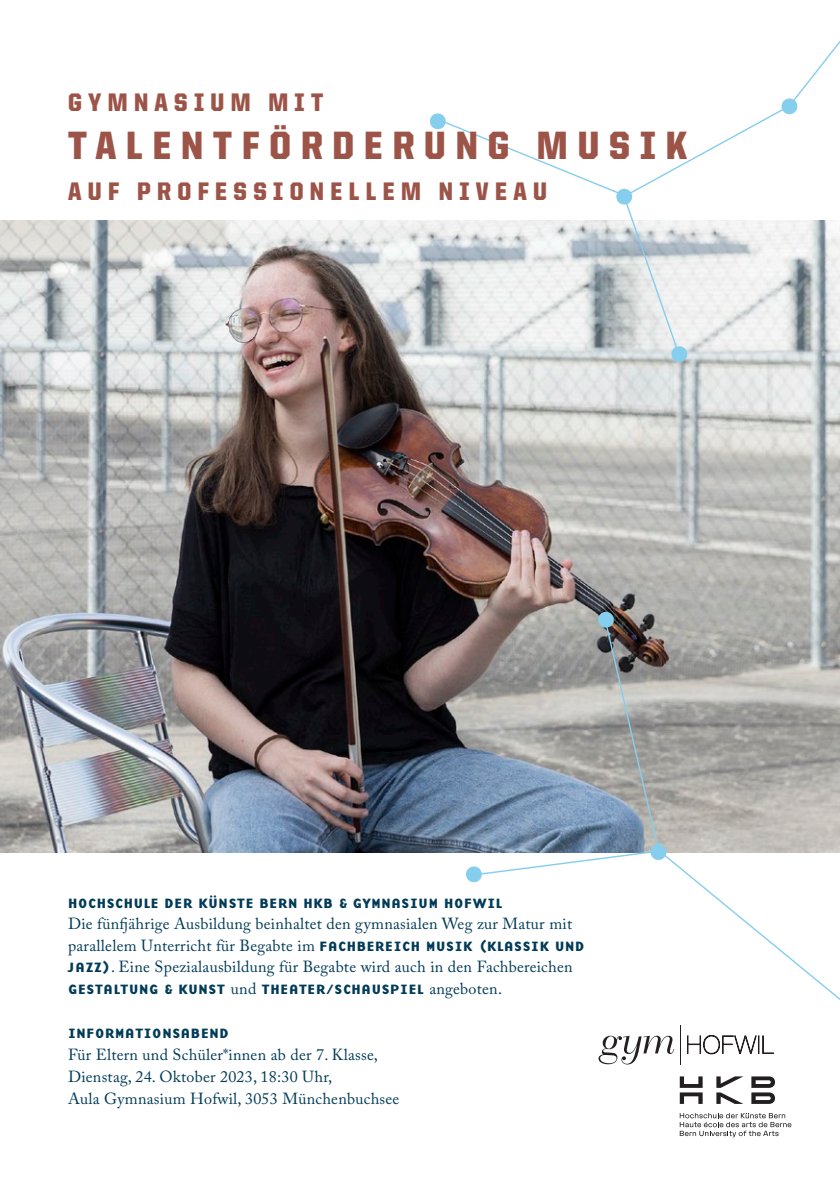
<style>
.page{position:relative;width:840px;height:1191px;background:#fff}
.page>*{position:absolute;margin:0;border:0;box-sizing:border-box;transform-origin:0 0}
.Titel{font:900 39.6px "United Sans Semi Cond";letter-spacing:.25em;color:#9d5448}
.Titel-2{font:900 25.4px "United Sans Semi Cond";letter-spacing:.25em;color:#9d5448}
.Titel_Lauftext{font:16px/21.2px "Adobe Caslon Pro";letter-spacing:.015em;color:#003b57}
.Titel_Lauftext-2{font:700 14px "Base Nine";letter-spacing:.05em;color:#003b57}
.s1{font-family:"Base Nine";font-weight:700;font-size:14px}
.s2{font-family:"Adobe Caslon Pro";font-weight:400;font-size:16px}
</style>
<div class="page">
<img style="left:0;top:220px;width:839px;height:632px">
<svg style="left:428px;top:42px;width:411px;height:321px"></svg>
<svg style="left:464px;top:611px;width:203px;height:272px;background:#9ca3a9"></svg>
<svg style="left:657px;top:849px;width:182px;height:255px"></svg>
<svg style="left:598px;top:1035px;width:75px;height:29px"></svg>
<svg style="left:686px;top:1034px;width:87px;height:20px"></svg>
<hr style="left:679px;top:1025px;width:1px;height:39px;background:#231f20">
<svg style="left:679px;top:1076px;width:23px;height:28px"></svg>
<svg style="left:751px;top:1076px;width:23px;height:28px"></svg>
<svg style="left:716px;top:1076px;width:27px;height:28px"></svg>
<svg style="left:679px;top:1113px;width:112px;height:24px"></svg>
<p class="Titel-2" style="left:68px;top:89px;width:256px">GYMNASIUM MIT</p>
<p class="Titel" style="left:68px;top:124px;width:620px">TALENTFÖRDERUNG MUSIK</p>
<p class="Titel-2" style="left:68px;top:178px;width:480px">AUF PROFESSIONELLEM NIVEAU</p>
<p class="Titel_Lauftext-2" style="left:68px;top:892px;width:435px">HOCHSCHULE DER KÜNSTE BERN HKB &amp; GYMNASIUM HOFWIL</p>
<p class="Titel_Lauftext" style="left:68px;top:913px;width:505px">Die fünfjährige Ausbildung beinhaltet den gymnasialen Weg zur Matur mit</p>
<p class="Titel_Lauftext" style="left:68px;top:934px;width:517px">parallelem Unterricht für Begabte im <span class="s1">FACHBEREICH MUSIK (KLASSIK UND<br>JAZZ)</span>. Eine Spezialausbildung für Begabte wird auch in den Fachbereichen</p>
<p class="Titel_Lauftext-2" style="left:68px;top:978px;width:435px">GESTALTUNG &amp; KUNST <span class="s2">und</span> THEATER/SCHAUSPIEL <span class="s2">angeboten.</span></p>
<p class="Titel_Lauftext-2" style="left:68px;top:1022px;width:162px">INFORMATIONSABEND</p>
<p class="Titel_Lauftext" style="left:68px;top:1043px;width:311px">Für Eltern und Schüler*innen ab der 7. Klasse,</p>
<p class="Titel_Lauftext" style="left:68px;top:1065px;width:265px">Dienstag, 24. Oktober 2023, 18:30 Uhr,</p>
<p class="Titel_Lauftext" style="left:68px;top:1087px;width:332px">Aula Gymnasium Hofwil, 3053 Münchenbuchsee</p>
</div>
